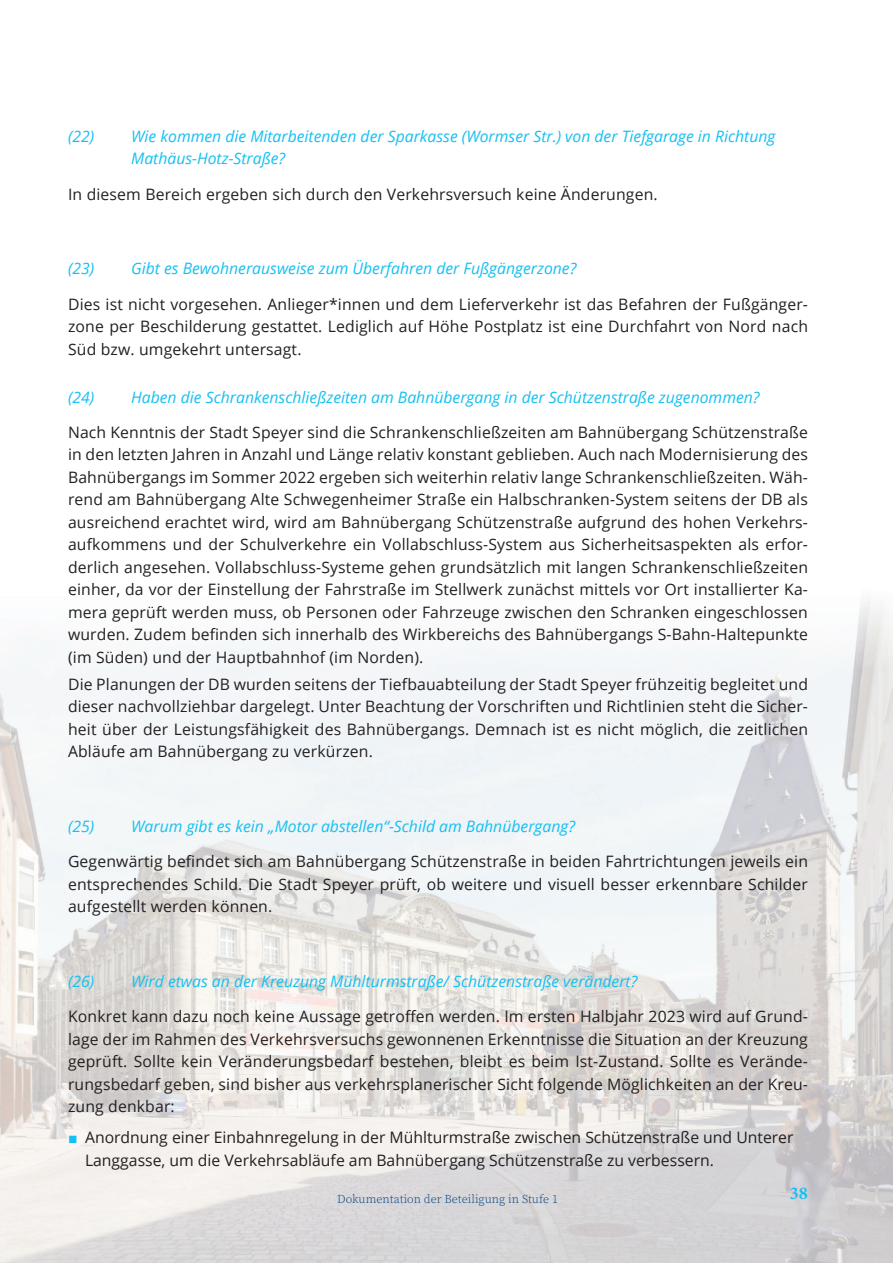
<style>
.page{position:relative;width:893px;height:1263px;background:#fff}
.page>*{position:absolute;margin:0;border:0;box-sizing:border-box;transform-origin:0 0}
.t1{font:700 18px "Minion Pro";color:#15c0f2}
.t2{font:15.75px/22.5px "Open Sans";letter-spacing:.01em;color:#231f20;text-align:justify}
.t3{font:italic 15.75px/22.5px "Open Sans";color:#15c0f2}
.t4{font:300 12px "Source Serif Pro";color:#014081}
.s1{font-family:"Arial";color:#15c0f2}
</style>
<div class="page">
<img style="left:0;top:600px;width:893px;height:663px">
<p class="t3" style="left:68px;top:124px;width:28px">(22)</p>
<p class="t3" style="left:131px;top:124px;width:646px">Wie kommen die Mitarbeitenden der Sparkasse (Wormser Str.) von der Tiefgarage in Richtung<br>Mathäus-Hotz-Straße?</p>
<p class="t2" style="left:68px;top:182px;width:591px">In diesem Bereich ergeben sich durch den Verkehrsversuch keine Änderungen.</p>
<p class="t3" style="left:68px;top:257px;width:28px">(23)</p>
<p class="t3" style="left:131px;top:257px;width:447px">Gibt es Bewohnerausweise zum Überfahren der Fußgängerzone?</p>
<p class="t2" style="left:68px;top:292px;width:741px">Dies ist nicht vorgesehen. Anlieger*innen und dem Lieferverkehr ist das Befahren der Fußgänger&shy;zone per Beschilderung gestattet. Lediglich auf Höhe Postplatz ist eine Durchfahrt von Nord nach Süd bzw. umgekehrt untersagt.</p>
<p class="t3" style="left:68px;top:385px;width:28px">(24)</p>
<p class="t3" style="left:131px;top:385px;width:630px">Haben die Schrankenschließzeiten am Bahnübergang in der Schützenstraße zugenommen?</p>
<p class="t2" style="left:68px;top:420px;width:741px">Nach Kenntnis der Stadt Speyer sind die Schrankenschließzeiten am Bahnübergang Schützenstraße in den letzten Jahren in Anzahl und Länge relativ konstant geblieben. Auch nach Modernisierung des Bahnübergangs im Sommer 2022 ergeben sich weiterhin relativ lange Schrankenschließzeiten. Wäh&shy;rend am Bahnübergang Alte Schwegenheimer Straße ein Halbschranken-System seitens der DB als ausreichend erachtet wird, wird am Bahnübergang Schützenstraße aufgrund des hohen Verkehrs&shy;aufkommens und der Schulverkehre ein Vollabschluss-System aus Sicherheitsaspekten als erfor&shy;derlich angesehen. Vollabschluss-Systeme gehen grundsätzlich mit langen Schrankenschließzeiten einher, da vor der Einstellung der Fahrstraße im Stellwerk zunächst mittels vor Ort installierter Ka&shy;mera geprüft werden muss, ob Personen oder Fahrzeuge zwischen den Schranken eingeschlossen wurden. Zudem befinden sich innerhalb des Wirkbereichs des Bahnübergangs S-Bahn-Haltepunkte (im Süden) und der Hauptbahnhof (im Norden).</p>
<p class="t2" style="left:68px;top:672px;width:741px">Die Planungen der DB wurden seitens der Tiefbauabteilung der Stadt Speyer frühzeitig begleitet und dieser nachvollziehbar dargelegt. Unter Beachtung der Vorschriften und Richtlinien steht die Sicher&shy;heit über der Leistungsfähigkeit des Bahnübergangs. Demnach ist es nicht möglich, die zeitlichen Abläufe am Bahnübergang zu verkürzen.</p>
<p class="t3" style="left:68px;top:814px;width:28px">(25)</p>
<p class="t3" style="left:131px;top:814px;width:445px">Warum gibt es kein „Motor abstellen“-Schild am Bahnübergang?</p>
<p class="t2" style="left:68px;top:850px;width:741px">Gegenwärtig befindet sich am Bahnübergang Schützenstraße in beiden Fahrtrichtungen jeweils ein entsprechendes Schild. Die Stadt Speyer prüft, ob weitere und visuell besser erkennbare Schilder aufgestellt werden können.</p>
<p class="t3" style="left:68px;top:970px;width:28px">(26)</p>
<p class="t3" style="left:131px;top:970px;width:508px">Wird etwas an der Kreuzung Mühlturmstraße/ Schützenstraße verändert?</p>
<p class="t2" style="left:68px;top:1005px;width:741px">Konkret kann dazu noch keine Aussage getroffen werden. Im ersten Halbjahr 2023 wird auf Grund&shy;lage der im Rahmen des Verkehrsversuchs gewonnenen Erkenntnisse die Situation an der Kreuzung geprüft. Sollte kein Veränderungsbedarf bestehen, bleibt es beim Ist-Zustand. Sollte es Verände&shy;rungsbedarf geben, sind bisher aus verkehrsplanerischer Sicht folgende Möglichkeiten an der Kreu&shy;zung denkbar:</p>
<p class="t2" style="left:85px;top:1126px;width:710px;text-indent:-17px"><span class="s1">■</span> Anordnung einer Einbahnregelung in der Mühlturmstraße zwischen Schützenstraße und Unterer<br>Langgasse, um die Verkehrsabläufe am Bahnübergang Schützenstraße zu verbessern.</p>
<p class="t4" style="left:337px;top:1191px;width:222px">Dokumentation der Beteiligung in Stufe 1</p>
<p class="t1" style="left:790px;top:1181px;width:19px">38</p>
</div>
